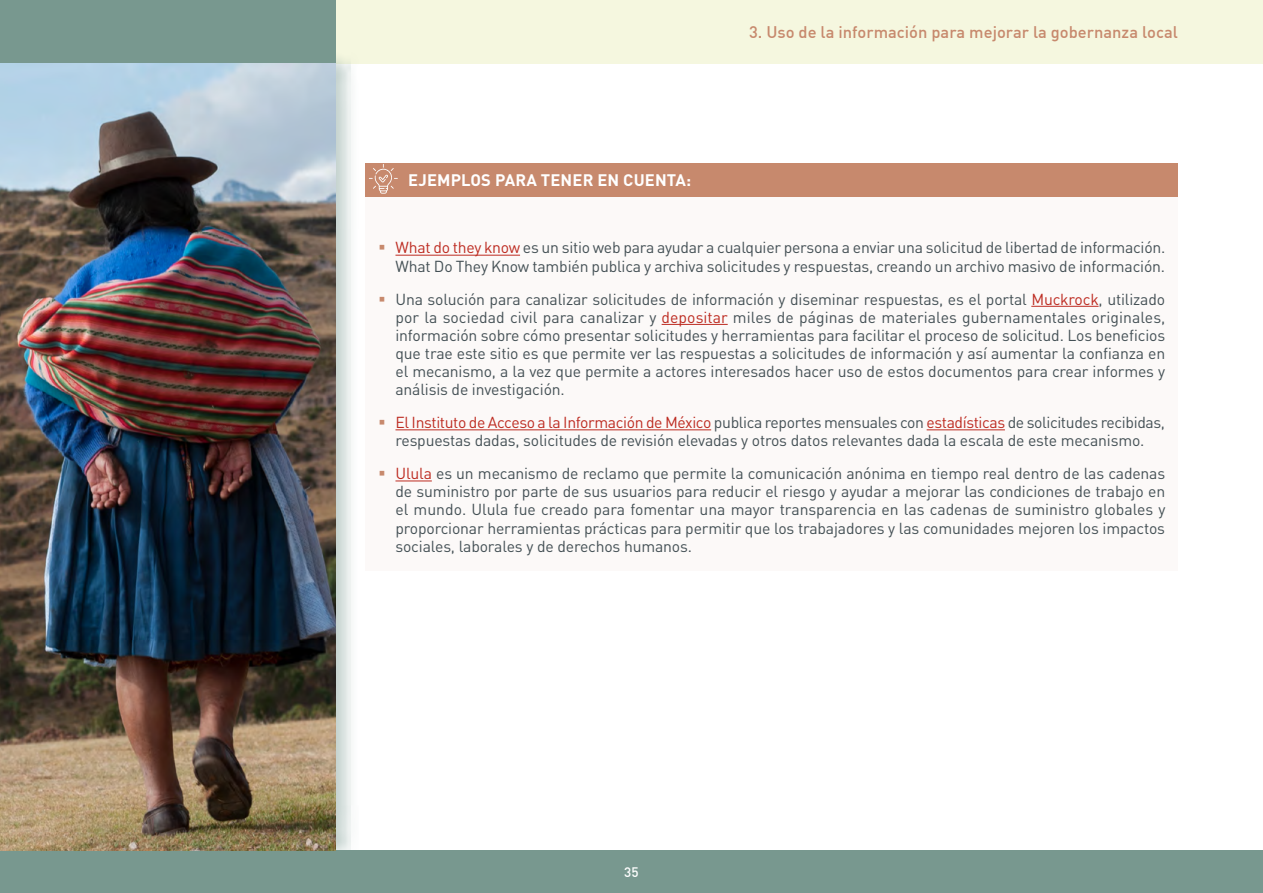
<style>
.page{position:relative;width:1263px;height:893px;background:#fff}
.page>*{position:absolute;margin:0;border:0;box-sizing:border-box;transform-origin:0 0}
.t1{font:500 16.5px "DIN";color:#c7896d}
.t2{font:700 16.5px "DIN Pro";letter-spacing:.01em;color:#fff}
.t3{font:15.75px/18.1px "DIN Pro";letter-spacing:-.015em;color:#445055;text-align:justify}
.t4{font:500 13.5px "DIN";color:#fff}
.s1{color:#c7896d}
.s2{color:#bd2b21}
</style>
<div class="page">
<div style="left:0;top:850px;width:1263px;height:43px;background:#78988f"></div>
<div style="left:336px;top:0;width:927px;height:64px;background:#f5f7df"></div>
<div style="left:0;top:0;width:336px;height:64px;background:#78988f"></div>
<div style="left:366px;top:196px;width:812px;height:375px;background:#fcf9f8"></div>
<hr style="left:395px;top:255px;width:125px;height:1px;background:#bd2b21">
<hr style="left:1031px;top:306px;width:67px;height:1px;background:#bd2b21">
<hr style="left:662px;top:324px;width:66px;height:1px;background:#bd2b21">
<hr style="left:395px;top:429px;width:316px;height:1px;background:#bd2b21">
<hr style="left:927px;top:429px;width:78px;height:1px;background:#bd2b21">
<hr style="left:395px;top:481px;width:37px;height:1px;background:#bd2b21">
<div style="left:366px;top:163px;width:812px;height:34px;background:#c7896d"></div>
<svg style="left:369px;top:164px;width:29px;height:30px"></svg>
<div style="left:0;top:50px;width:358px;height:814px;background:#78988f;opacity:.45"></div>
<img style="left:0;top:64px;width:336px;height:786px">
<p class="t2" style="left:408px;top:169px;width:284px">EJEMPLOS PARA TENER EN CUENTA:</p>
<p class="t1" style="left:749px;top:21px;width:430px">3. Uso de la información para mejorar la gobernanza local</p>
<p class="t3" style="left:378px;top:237px;width:788px;text-align:right"><span class="s1">▪</span> <span class="s2">What do they know</span> es un sitio web para ayudar a cualquier persona a enviar una solicitud de libertad de información.<br>What Do They Know también publica y archiva solicitudes y respuestas, creando un archivo masivo de información.</p>
<p class="t3" style="left:395px;top:288px;width:771px;text-indent:-17px"><span class="s1">▪</span> Una solución para canalizar solicitudes de información y diseminar respuestas, es el portal <span class="s2">Muckrock</span>, utilizado por la sociedad civil para canalizar y <span class="s2">depositar</span> miles de páginas de materiales gubernamentales originales, información sobre cómo presentar solicitudes y herramientas para facilitar el proceso de solicitud. Los beneficios que trae este sitio es que permite ver las respuestas a solicitudes de información y así aumentar la confianza en el mecanismo, a la vez que permite a actores interesados hacer uso de estos documentos para crear informes y análisis de investigación.</p>
<p class="t3" style="left:378px;top:412px;width:788px;text-align:center"><span class="s1">▪</span> <span class="s2">El Instituto de Acceso a la Información de México</span> publica reportes mensuales con <span class="s2">estadísticas</span> de solicitudes recibidas, respuestas dadas, solicitudes de revisión elevadas y otros datos relevantes dada la escala de este mecanismo.</p>
<p class="t3" style="left:395px;top:463px;width:771px;text-indent:-17px"><span class="s1">▪</span> <span class="s2">Ulula</span> es un mecanismo de reclamo que permite la comunicación anónima en tiempo real dentro de las cadenas de suministro por parte de sus usuarios para reducir el riesgo y ayudar a mejorar las condiciones de trabajo en el mundo. Ulula fue creado para fomentar una mayor transparencia en las cadenas de suministro globales y proporcionar herramientas prácticas para permitir que los trabajadores y las comunidades mejoren los impactos sociales, laborales y de derechos humanos.</p>
<p class="t4" style="left:624px;top:863px;width:16px">35</p>
</div>
